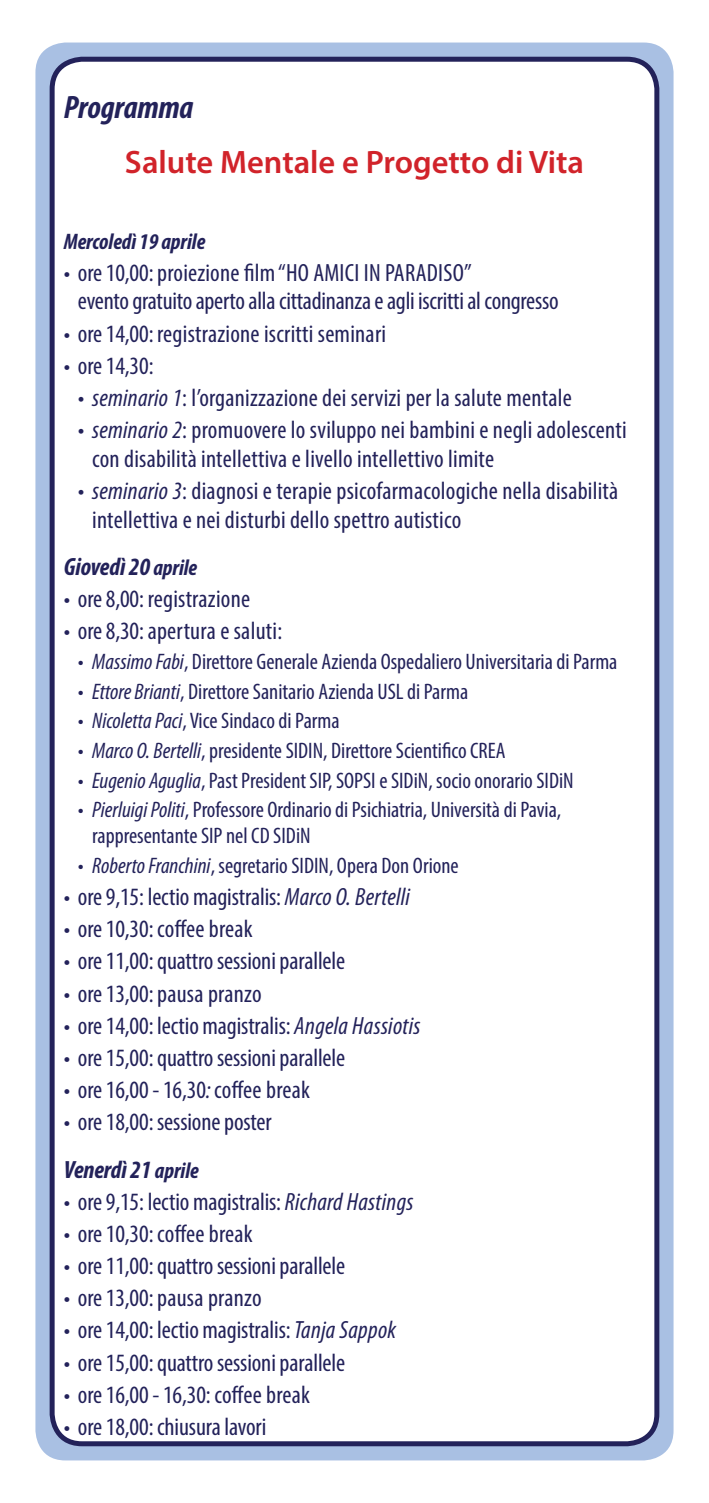
<style>
.page{position:relative;width:709px;height:1503px;background:#fff}
.page>*{position:absolute;margin:0;border:0;box-sizing:border-box;transform-origin:0 0}
.t1{font:600 32.5px "Myriad Pro";color:#d1232a}
.t2{font:italic 700 condensed 32.5px "Myriad Pro";letter-spacing:-.005em;color:#23225a}
.t3{font:condensed 25px/28.5px "Myriad Pro";letter-spacing:.005em;color:#23225a}
.t4{font:italic 700 condensed 25px "Myriad Pro";letter-spacing:-.005em;color:#23225a}
.t5{font:condensed 22.5px/26px "Myriad Pro";color:#23225a}
.t6{font:italic 700 condensed 22.5px "Myriad Pro";letter-spacing:-.005em;color:#23225a}
.s1{font-style:italic}
.s2{font-size:22.5px}
.s3{font-weight:700;font-style:italic}
.s4{font-weight:700;font-style:italic;font-size:22.5px}
</style>
<div class="page">
<div style="left:35px;top:43px;width:638px;height:1417px;background:#a9c0e3;border-radius:30px"></div>
<div style="left:52px;top:59px;width:605px;height:1384px;background:#fff;border-radius:30px"></div>
<div style="left:50px;top:57px;width:609px;height:1389px;border:5px solid #23225a;border-radius:30px"></div>
<h1 class="t2" style="left:64px;top:87px;width:131px">Programma</h1>
<h1 class="t1" style="left:125px;top:141px;width:460px">Salute Mentale e Progetto di Vita</h1>
<p class="t6" style="left:64px;top:227px;width:143px">Mercoledì 19 aprile</p>
<p class="t3" style="left:78px;top:258px;width:482px;text-indent:-14px">• ore10,00:proiezione film“HO AMICI IN PARADISO” eventogratuitoapertoallacittadinanzaeagli iscrittialcongresso</p>
<p class="t3" style="left:64px;top:319px;width:324px">• ore14,00: registrazione iscritti seminari</p>
<p class="t3" style="left:64px;top:351px;width:91px">• ore14,30:</p>
<p class="t3" style="left:78px;top:383px;width:495px"><span class="s1">• seminario 1</span>: l’organizzazione dei servizi per la salute mentale</p>
<p class="t3" style="left:92px;top:415px;width:536px;text-indent:-14px"><span class="s1">• seminario 2</span>: promuovere lo sviluppo nei bambini e negli adolescenti con disabilità intellettiva e livello intellettivo limite</p>
<p class="t3" style="left:92px;top:476px;width:527px;text-indent:-14px"><span class="s1">• seminario 3</span>: diagnosi e terapie psicofarmacologiche nella disabilità intellettiva e nei disturbi dello spettro autistico</p>
<p class="t4" style="left:64px;top:551px;width:135px">Giovedì 20 <span class="s2">aprile</span></p>
<p class="t3" style="left:64px;top:584px;width:188px">• ore8,00: registrazione</p>
<p class="t3" style="left:64px;top:616px;width:220px">• ore8,30:apertura e saluti:</p>
<p class="t5" style="left:78px;top:648px;width:541px"><span class="s1">• MassimoFabi</span>, Direttore Generale Azienda Ospedaliero Universitaria di Parma</p>
<p class="t5" style="left:78px;top:678px;width:392px"><span class="s1">• Ettore Brianti</span>, Direttore Sanitario Azienda USL di Parma</p>
<p class="t5" style="left:78px;top:707px;width:263px"><span class="s1">• NicolettaPaci</span>, Vice Sindaco di Parma</p>
<p class="t5" style="left:78px;top:737px;width:429px"><span class="s1">• Marco O. Bertelli</span>, presidente SIDIN, Direttore Scientifico CREA</p>
<p class="t5" style="left:78px;top:767px;width:497px"><span class="s1">• Eugenio Aguglia</span>, Past President SIP, SOPSI e SIDiN, socio onorario SIDiN</p>
<p class="t5" style="left:92px;top:796px;width:470px;text-indent:-14px"><span class="s1">• PierluigiPoliti</span>, Professore Ordinario di Psichiatria, Università di Pavia, rappresentante SIP nel CD SIDiN</p>
<p class="t5" style="left:78px;top:852px;width:382px"><span class="s1">• RobertoFranchini</span>, segretario SIDIN, Opera Don Orione</p>
<p class="t3" style="left:64px;top:882px;width:348px">• ore9,15: lectiomagistralis: <span class="s1">Marco O. Bertelli</span></p>
<p class="t3" style="left:64px;top:914px;width:190px">• ore10,30:coffee break</p>
<p class="t3" style="left:64px;top:946px;width:283px">• ore11,00:quattrosessioniparallele</p>
<p class="t3" style="left:64px;top:978px;width:199px">• ore13,00:pausa pranzo</p>
<p class="t3" style="left:64px;top:1011px;width:358px">• ore14,00: lectiomagistralis: <span class="s1">Angela Hassiotis</span></p>
<p class="t3" style="left:64px;top:1043px;width:283px">• ore15,00:quattrosessioniparallele</p>
<p class="t3" style="left:64px;top:1075px;width:248px">• ore16,00-16,30<span class="s1">:</span>coffee break</p>
<p class="t3" style="left:64px;top:1097px;width:209px;line-height:47.5px">• ore18,00: sessioneposter<br><span class="s3">Venerdì 21</span> <span class="s4">aprile</span></p>
<p class="t3" style="left:64px;top:1186px;width:351px">• ore9,15: lectiomagistralis:<span class="s1">Richard Hastings</span></p>
<p class="t3" style="left:64px;top:1219px;width:190px">• ore10,30:coffee break</p>
<p class="t3" style="left:64px;top:1251px;width:283px">• ore11,00:quattrosessioniparallele</p>
<p class="t3" style="left:64px;top:1283px;width:199px">• ore13,00:pausa pranzo</p>
<p class="t3" style="left:64px;top:1315px;width:334px">• ore14,00: lectiomagistralis:<span class="s1">Tanja Sappok</span></p>
<p class="t3" style="left:64px;top:1347px;width:283px">• ore15,00:quattrosessioniparallele</p>
<p class="t3" style="left:64px;top:1379px;width:248px">• ore16,00-16,30:coffee break</p>
<p class="t3" style="left:64px;top:1412px;width:204px">• ore18,00:chiusuralavori</p>
</div>
